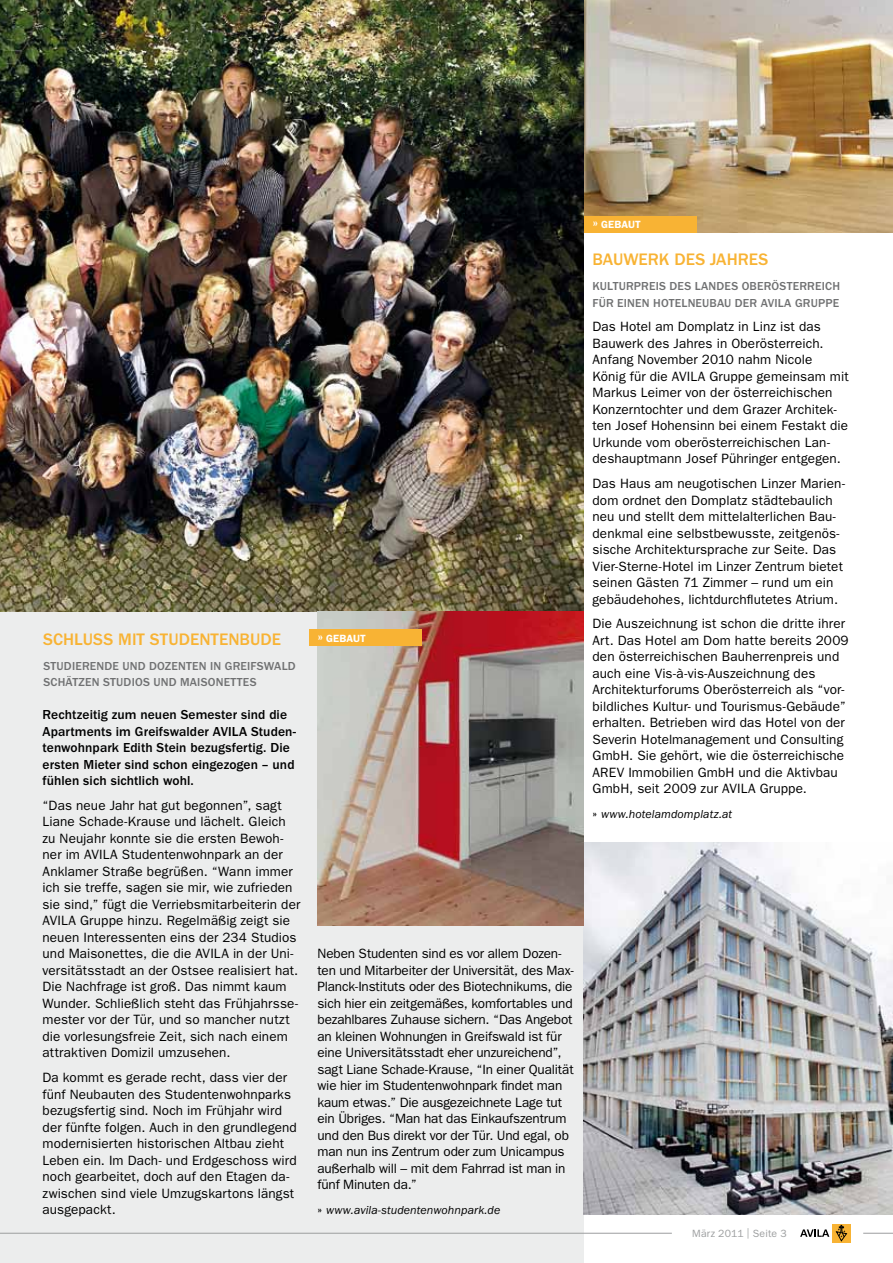
<style>
.page{position:relative;width:893px;height:1263px;background:#fff}
.page>*{position:absolute;margin:0;border:0;box-sizing:border-box;transform-origin:0 0}
.t1{font:500 17.25px "ITC Franklin Gothic Std";letter-spacing:.005em;color:#f8b334}
.t2{font:13.5px/16.5px "ITC Franklin Gothic Std";letter-spacing:.005em;color:#000}
.t3{font:500 13.5px/16.5px "ITC Franklin Gothic Std";letter-spacing:.005em;color:#000}
.t4{font:500 12px "ITC Franklin Gothic Std";letter-spacing:.02em;color:#707172}
.t5{font:italic 12px "ITC Franklin Gothic Std";letter-spacing:.005em;color:#000}
.t6{font:10.5px "ITC Franklin Gothic Std";letter-spacing:.015em;color:#9c9e9f}
.t7{font:600 10.5px "ITC Franklin Gothic Std";letter-spacing:.01em;color:#fff}
.s1{font-size:15px}
.s2{font-weight:600;font-style:normal}
</style>
<div class="page">
<div style="left:0;top:612px;width:584px;height:651px;background:#eceded"></div>
<img style="left:584px;top:0;width:309px;height:232px">
<img style="left:0;top:0;width:584px;height:612px">
<img style="left:584px;top:843px;width:309px;height:371px">
<img style="left:317px;top:612px;width:267px;height:313px">
<div style="left:584px;top:216px;width:112px;height:16px;background:#f8b334"></div>
<div style="left:309px;top:629px;width:112px;height:17px;background:#f8b334"></div>
<svg style="left:800px;top:1229px;width:29px;height:8px"></svg>
<div style="left:832px;top:1224px;width:18px;height:18px;background:#f8b334"></div>
<svg style="left:836px;top:1225px;width:11px;height:16px"></svg>
<hr style="left:863px;top:1233px;width:30px;height:1px;background:#9c9e9f">
<hr style="left:0;top:1233px;width:672px;height:1px;background:#9c9e9f">
<p class="t1" style="left:43px;top:629px;width:85px">SCHLUSS MIT</p>
<p class="t7" style="left:317px;top:632px;width:50px"><span class="s1">»</span> GEBAUT</p>
<p class="t1" style="left:150px;top:629px;width:121px">STUDENTENBUDE</p>
<p class="t4" style="left:43px;top:659px;width:28px">STUDIERE</p>
<p class="t4" style="left:97px;top:659px;width:169px">NDE UND DOZENTEN IN GREI FSWALD</p>
<p class="t4" style="left:43px;top:675px;width:9px">SCH</p>
<p class="t4" style="left:66px;top:675px;width:166px">ÄTZEN STUDIOS UND MAISONETTES</p>
<p class="t3" style="left:43px;top:706px;width:255px">RECHTZEITIG ZUM NEUEN SEMESTER SIND DIE APARTMENTS IM GREIFSWALDER AVILA STUDEN-TENWOHNPARK EDITH STEIN BEZUGSFERTIG. DIE ERSTEN MIETER SIND SCHON EINGEZOGEN – UND FÜHLEN SICH SICHTLICH WOHL.</p>
<p class="t2" style="left:43px;top:797px;width:259px">“Das neue Jahr hat gut begonnen”, sagt Liane Schade-Krause und lächelt. Gleich zu Neujahr konnte sie die ersten Bewoh&shy;ner im AVILA Studentenwohnpark an der Anklamer Straße begrüßen. “Wann immer ich sie treffe, sagen sie mir, wie zufrieden sie sind,” fügt die Verriebsmitarbeiterin der AVILA Gruppe hinzu. Regelmäßig zeigt sie neuen Interessenten eins der 234 Studios und Maisonettes, die die AVILA in der Uni&shy;versitätsstadt an der Ostsee realisiert hat.<br>Die Nachfrage ist groß. Das nimmt kaum Wunder. Schließlich steht das Frühjahrsse&shy;mester vor der Tür, und so mancher nutzt die vorlesungsfreie Zeit, sich nach einem attraktiven Domizil umzusehen.</p>
<p class="t2" style="left:43px;top:1069px;width:256px">Da kommt es gerade recht, dass vier der fünf Neubauten des Studentenwohnparks bezugsfertig sind. Noch im Frühjahr wird der fünfte folgen. Auch in den grundlegend modernisierten historischen Altbau zieht Leben ein. Im Dach- und Erdgeschoss wird noch gearbeitet, doch auf den Etagen da&shy;zwischen sind viele Umzugskartons längst ausgepackt.</p>
<p class="t2" style="left:317px;top:946px;width:258px">Neben Studenten sind es vor allem Dozen&shy;ten und Mitarbeiter der Universität, des Max-Planck-Instituts oder des Biotechnikums, die sich hier ein zeitgemäßes, komfortables und bezahlbares Zuhause sichern. “Das Angebot an kleinen Wohnungen in Greifswald ist für eine Universitätsstadt eher unzureichend”, sagt Liane Schade-Krause, “In einer Qualität wie hier im Studentenwohnpark findet man kaum etwas.” Die ausgezeichnete Lage tut ein Übriges. “Man hat das Einkaufszentrum und den Bus direkt vor der Tür. Und egal, ob man nun ins Zentrum oder zum Unicampus außerhalb will – mit dem Fahrrad ist man in fünf Minuten da.”</p>
<p class="t5" style="left:317px;top:1203px;width:184px"><span class="s2">»</span> www.avila-studentenwohnpark.de</p>
<p class="t7" style="left:592px;top:219px;width:50px"><span class="s1">»</span> GEBAUT</p>
<p class="t1" style="left:592px;top:250px;width:44px">BAUWER</p>
<p class="t1" style="left:659px;top:250px;width:27px">K DES</p>
<p class="t1" style="left:710px;top:250px;width:18px">JAHRES</p>
<p class="t4" style="left:592px;top:279px;width:42px">KULTURPREIS</p>
<p class="t4" style="left:670px;top:279px;width:8px">DES</p>
<p class="t4" style="left:695px;top:279px;width:30px">LANDES</p>
<p class="t4" style="left:742px;top:279px;width:9px">OBER</p>
<p class="t4" style="left:772px;top:279px;width:16px">ÖSTERREICH</p>
<p class="t4" style="left:592px;top:296px;width:151px">FÜR EI NEN HOTELNEUBAU DER</p>
<p class="t4" style="left:761px;top:296px;width:65px">AVILA GRUPPE</p>
<p class="t2" style="left:592px;top:319px;width:258px">Das Hotel am Domplatz in Linz ist das Bauwerk des Jahres in Oberösterreich.<br>Anfang November 2010 nahm Nicole König für die AVILA Gruppe gemeinsam mit Markus Leimer von der österreichischen Konzerntochter und dem Grazer Architek&shy;ten Josef Hohensinn bei einem Festakt die Urkunde vom oberösterreichischen Lan&shy;deshauptmann Josef Pühringer entgegen.</p>
<p class="t2" style="left:592px;top:475px;width:254px">Das Haus am neugotischen Linzer Marien&shy;dom ordnet den Domplatz städtebaulich neu und stellt dem mittelalterlichen Bau&shy;denkmal eine selbstbewusste, zeitgenös&shy;sische Architektursprache zur Seite. Das Vier-Sterne-Hotel im Linzer Zentrum bietet seinen Gästen 71 Zimmer – rund um ein gebäudehohes, lichtdurchflutetes Atrium.</p>
<p class="t2" style="left:592px;top:615px;width:258px">Die Auszeichnung ist schon die dritte ihrer Art. Das Hotel am Dom hatte bereits 2009 den österreichischen Bauherrenpreis und auch eine Vis-à-vis-Auszeichnung des Architekturforums Oberösterreich als “vor&shy;bildliches Kultur- und Tourismus-Gebäude” erhalten. Betrieben wird das Hotel von der Severin Hotelmanagement und Consulting GmbH. Sie gehört, wie die österreichische AREV Immobilien GmbH und die Aktivbau GmbH, seit 2009 zur AVILA Gruppe.</p>
<p class="t5" style="left:592px;top:807px;width:141px"><span class="s2">»</span> www.hotelamdomplatz.at</p>
<p class="t6" style="left:692px;top:1227px;width:96px">März 2011 | Seite 3</p>
</div>
